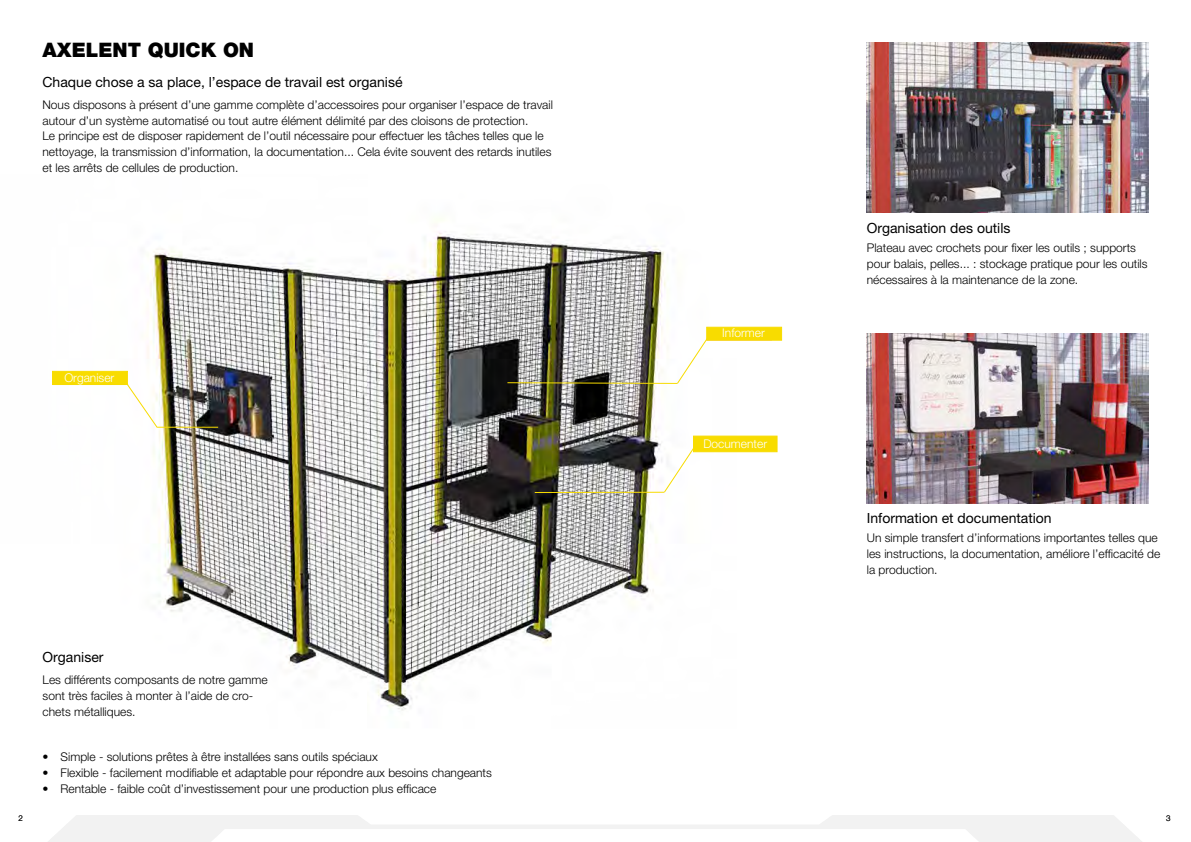
<style>
.page{position:relative;width:1191px;height:842px;background:#fff}
.page>*{position:absolute;margin:0;border:0;box-sizing:border-box;transform-origin:0 0}
.t1{font:900 20px "Helvetica Neue LT Std";color:#000}
.t2{font:14px "Helvetica Neue LT Pro";color:#000}
.t3{font:300 12px/16px "Helvetica Neue LT Pro";color:#000}
.t4{font:300 12px "Helvetica Neue LT Pro";color:#fff}
.t5{font:300 8px "Helvetica Neue LT Pro";color:#000}
</style>
<div class="page">
<img style="left:52px;top:218px;width:731px;height:493px">
<img style="left:866px;top:43px;width:282px;height:170px">
<img style="left:866px;top:334px;width:282px;height:170px">
<hr style="left:535px;top:492px;width:129px;height:1px;background:#f8dc00">
<svg style="left:664px;top:438px;width:101px;height:55px"></svg>
<svg style="left:507px;top:329px;width:271px;height:55px"></svg>
<hr style="left:157px;top:427px;width:61px;height:1px;background:#f8dc00">
<svg style="left:53px;top:373px;width:105px;height:55px"></svg>
<div style="left:706px;top:327px;width:76px;height:14px;background:#f8dc00;border:1px solid #f8dc00"></div>
<div style="left:693px;top:436px;width:84px;height:16px;background:#f8dc00;border:1px solid #f8dc00"></div>
<div style="left:52px;top:371px;width:76px;height:14px;background:#f8dc00;border:1px solid #f8dc00"></div>
<svg style="left:48px;top:815px;width:1094px;height:27px"></svg>
<h1 class="t1" style="left:43px;top:38px;width:213px">AXELENT QUICK ON</h1>
<p class="t2" style="left:43px;top:74px;width:361px">Chaque chose a sa place, l’espace de travail est organisé</p>
<p class="t3" style="left:43px;top:96px;width:512px">Nous disposons à présent d’une gamme complète d’accessoires pour organiser l’espace de travail autour d’un système automatisé ou tout autre élément délimité par des cloisons de protection.<br>Le principe est de disposer rapidement de l’outil nécessaire pour effectuer les tâches telles que le nettoyage, la transmission d’information, la documentation... Cela évite souvent des retards inutiles et les arrêts de cellules de production.</p>
<p class="t4" style="left:64px;top:370px;width:52px">Organiser</p>
<p class="t2" style="left:43px;top:649px;width:62px">Organiser</p>
<p class="t3" style="left:43px;top:672px;width:226px">Les différents composants de notre gamme sont très faciles à monter à l’aide de cro&shy;chets métalliques.</p>
<p class="t3" style="left:43px;top:748px;width:337px">• Simple - solutions prêtes à être installées sans outils spéciaux</p>
<p class="t3" style="left:43px;top:764px;width:451px">• Flexible - facilement modifiable et adaptable pour répondre aux besoins changeants</p>
<p class="t3" style="left:43px;top:780px;width:395px">• Rentable - faible coût d’investissement pour une production plus efficace</p>
<p class="t4" style="left:722px;top:326px;width:44px">Informer</p>
<p class="t4" style="left:703px;top:436px;width:65px">Documenter</p>
<p class="t2" style="left:866px;top:219px;width:145px">Organisation des outils</p>
<p class="t3" style="left:866px;top:239px;width:282px">Plateau avec crochets pour fixer les outils ; supports pour balais, pelles... : stockage pratique pour les outils nécessaires à la maintenance de la zone.</p>
<p class="t2" style="left:866px;top:509px;width:186px">Information et documentation</p>
<p class="t3" style="left:866px;top:529px;width:295px">Un simple transfert d’informations importantes telles que les instructions, la documentation, améliore l’efficacité de la production.</p>
<p class="t5" style="left:19px;top:813px;width:6px">2</p>
<p class="t5" style="left:1166px;top:813px;width:6px">3</p>
</div>
